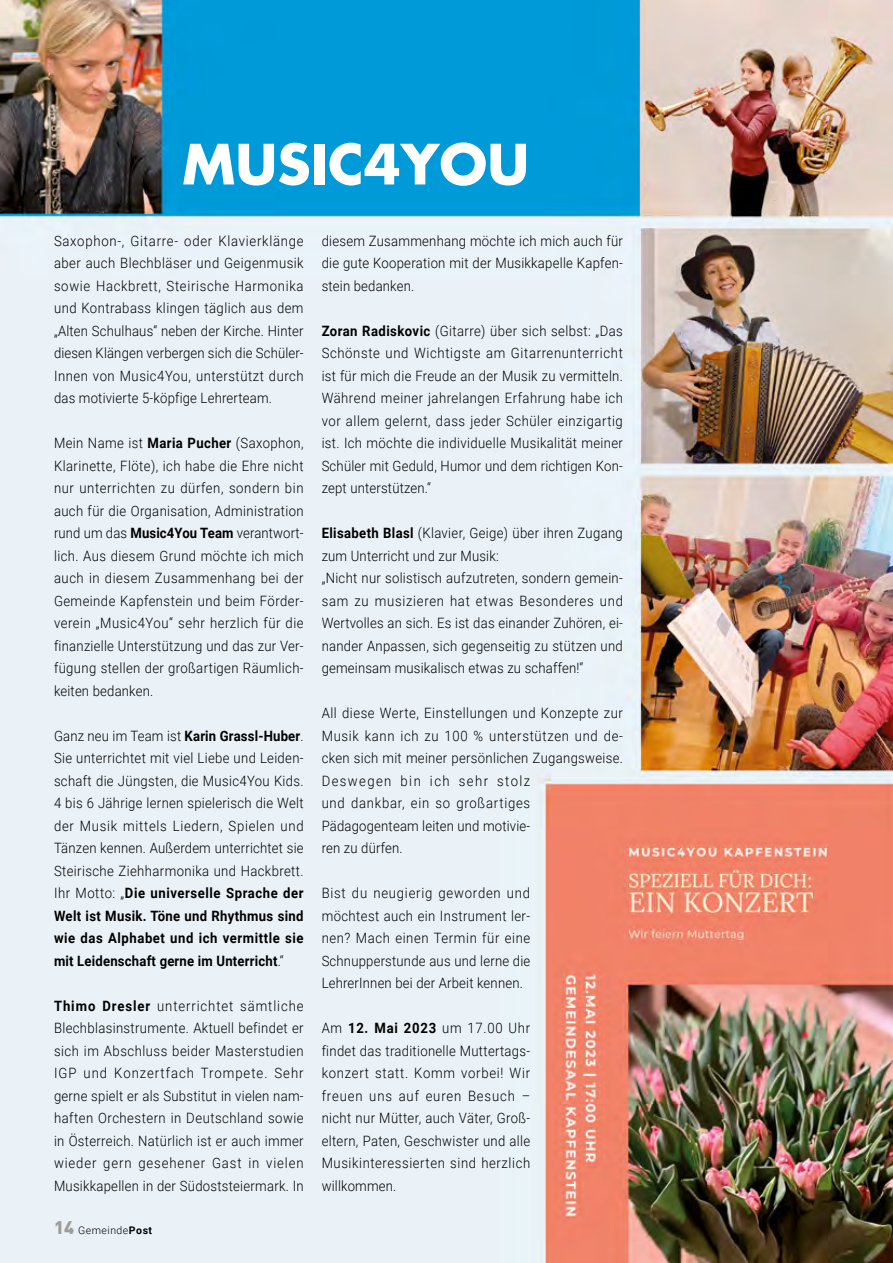
<style>
.page{position:relative;width:893px;height:1263px;background:#fff}
.page>*{position:absolute;margin:0;border:0;box-sizing:border-box;transform-origin:0 0}
.t1{font:700 54px "Futura";color:#fff}
.t2{font:300 14.25px/22.5px "Roboto";letter-spacing:.025em;color:#000;text-align:justify;scale:.92 1}
.t3{font:300 10.5px "Roboto";letter-spacing:.05em;color:#000}
.s1{font-weight:700}
.s2{font-family:"DIN";font-weight:900;font-size:18px;color:#9d9d9c}
</style>
<div class="page">
<img style="left:0;top:0;width:893px;height:1263px">
<h1 class="t1" style="left:182px;top:128px;width:349px">MUSIC4YOU</h1>
<p class="t2" style="left:54px;top:229px;width:273px">Saxophon-, Gitarre- oder Klavierklänge aber auch Blechbläser und Geigenmusik sowie Hackbrett, Steirische Harmonika und Kontrabass klingen täglich aus dem „Alten Schulhaus“ neben der Kirche. Hinter diesen Klängen verbergen sich die Schüler-Innen von Music4You, unterstützt durch das motivierte 5-köpfige Lehrerteam.</p>
<p class="t2" style="left:54px;top:431px;width:273px">Mein Name ist <span class="s1">Maria Pucher</span> (Saxophon, Klarinette, Flöte), ich habe die Ehre nicht nur unterrichten zu dürfen, sondern bin auch für die Organisation, Administration rund um das <span class="s1">Music4You Team</span> verantwort&shy;lich. Aus diesem Grund möchte ich mich auch in diesem Zusammenhang bei der Gemeinde Kapfenstein und beim Förder&shy;verein „Music4You“ sehr herzlich für die finanzielle Unterstützung und das zur Ver&shy;fügung stellen der großartigen Räumlich&shy;keiten bedanken.</p>
<p class="t2" style="left:54px;top:724px;width:273px">Ganz neu im Team ist <span class="s1">Karin Grassl-Huber</span>.<br>Sie unterrichtet mit viel Liebe und Leiden&shy;schaft die Jüngsten, die Music4You Kids.<br>4 bis 6 Jährige lernen spielerisch die Welt der Musik mittels Liedern, Spielen und Tänzen kennen. Außerdem unterrichtet sie Steirische Ziehharmonika und Hackbrett.<br>Ihr Motto: „<span class="s1">Die universelle Sprache der Welt ist Musik. Töne und Rhythmus sind wie das Alphabet und ich vermittle sie mit Leidenschaft gerne im Unterricht</span>.“</p>
<p class="t2" style="left:54px;top:994px;width:273px"><span class="s1">Thimo Dresler</span> unterrichtet sämtliche Blechblasinstrumente. Aktuell befindet er sich im Abschluss beider Masterstudien IGP und Konzertfach Trompete. Sehr gerne spielt er als Substitut in vielen nam&shy;haften Orchestern in Deutschland sowie in Österreich. Natürlich ist er auch immer wieder gern gesehener Gast in vielen Musikkapellen in der Südoststeiermark. In</p>
<p class="t3" style="left:54px;top:1222px;width:100px"><span class="s2">14</span> Gemeinde<span class="s1">Post</span></p>
<p class="t2" style="left:322px;top:229px;width:329px">diesem Zusammenhang möchte ich mich auch für die gute Kooperation mit der Musikkapelle Kapfen&shy;stein bedanken.</p>
<p class="t2" style="left:322px;top:319px;width:329px"><span class="s1">Zoran Radiskovic</span> (Gitarre) über sich selbst: „Das Schönste und Wichtigste am Gitarrenunterricht ist für mich die Freude an der Musik zu vermitteln.<br>Während meiner jahrelangen Erfahrung habe ich vor allem gelernt, dass jeder Schüler einzigartig ist. Ich möchte die individuelle Musikalität meiner Schüler mit Geduld, Humor und dem richtigen Kon&shy;zept unterstützen.“</p>
<p class="t2" style="left:322px;top:521px;width:329px;text-align:left"><span class="s1">Elisabeth Blasl</span> (Klavier, Geige) über ihren Zugang zum Unterricht und zur Musik:<br>„Nicht nur solistisch aufzutreten, sondern gemein&shy;sam zu musizieren hat etwas Besonderes und Wertvolles an sich. Es ist das einander Zuhören, ei&shy;nander Anpassen, sich gegenseitig zu stützen und gemeinsam musikalisch etwas zu schaffen!“</p>
<p class="t2" style="left:322px;top:701px;width:329px;text-align:left">All diese Werte, Einstellungen und Konzepte zur Musik kann ich zu 100 % unterstützen und de&shy;cken sich mit meiner persönlichen Zugangsweise.<br>Deswegen bin ich sehr stolz<br>und dankbar, ein so großartiges Pädagogenteam leiten und motivie-<br>ren zu dürfen.</p>
<p class="t2" style="left:322px;top:881px;width:228px">Bist du neugierig geworden und möchtest auch ein Instrument ler&shy;nen? Mach einen Termin für eine Schnupperstunde aus und lerne die LehrerInnen bei der Arbeit kennen.</p>
<p class="t2" style="left:322px;top:1016px;width:228px">Am <span class="s1">12. Mai 2023</span> um 17.00 Uhr findet das traditionelle Muttertags&shy;konzert statt. Komm vorbei! Wir freuen uns auf euren Besuch – nicht nur Mütter, auch Väter, Groß&shy;eltern, Paten, Geschwister und alle Musikinteressierten sind herzlich willkommen.</p>
</div>
